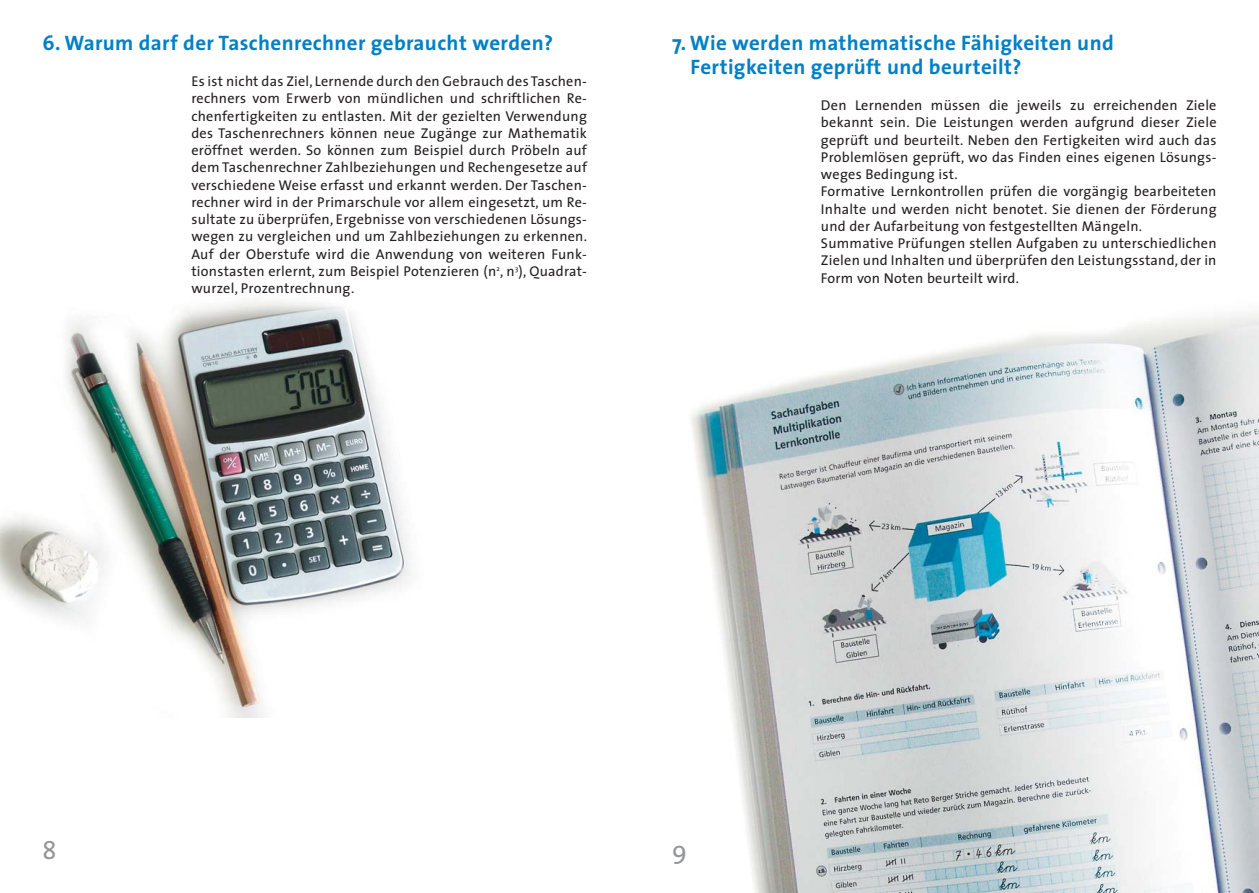
<style>
.page{position:relative;width:1259px;height:893px;background:#fff}
.page>*{position:absolute;margin:0;border:0;box-sizing:border-box;transform-origin:0 0}
.t1{font:25.5px "The Sans";color:#939598}
.t2{font:700 21px/24px "The Sans";letter-spacing:.02em;color:#0080c6}
.t3{font:14.25px/17.2px "The Sans";letter-spacing:.02em;color:#231f20}
</style>
<div class="page">
<img style="left:0;top:301px;width:410px;height:416px">
<img style="left:692px;top:310px;width:566px;height:582px">
<h2 class="t2" style="left:43px;top:33px;width:512px">6. Warum darf der Taschenrechner gebraucht werden?</h2>
<p class="t3" style="left:191px;top:74px;width:397px;text-align:justify">Es ist nicht das Ziel, Lernende durch den Gebrauch des Taschen&shy;rechners vom Erwerb von mündlichen und schriftlichen Re&shy;chenfertigkeiten zu entlasten. Mit der gezielten Verwendung des Taschenrechners können neue Zugänge zur Mathematik eröffnet werden. So können zum Beispiel durch Pröbeln auf dem Taschenrechner Zahlbeziehungen und Rechengesetze auf verschiedene Weise erfasst und erkannt werden. Der Taschen&shy;rechner wird in der Primarschule vor allem eingesetzt, um Re&shy;sultate zu überprüfen, Ergebnisse von verschiedenen Lösungs&shy;wegen zu vergleichen und um Zahlbeziehungen zu erkennen.<br>Auf der Oberstufe wird die Anwendung von weiteren Funk&shy;tionstasten erlernt, zum Beispiel Potenzieren (n<sup>2</sup>, n<sup>3</sup>), Quadrat&shy;wurzel, Prozentrechnung.</p>
<h2 class="t2" style="left:690px;top:33px;width:424px;text-indent:-19px">7. Wie werden mathematische Fähigkeiten und<br>Fertigkeiten geprüft und beurteilt?</h2>
<p class="t3" style="left:821px;top:98px;width:397px">Den Lernenden müssen die jeweils zu erreichenden Ziele bekannt sein. Die Leistungen werden aufgrund dieser Ziele geprüft und beurteilt. Neben den Fertigkeiten wird auch das Problemlösen geprüft, wo das Finden eines eigenen Lösungs&shy;weges Bedingung ist.<br>Formative Lernkontrollen prüfen die vorgängig bearbeiteten Inhalte und werden nicht benotet. Sie dienen der Förderung und der Aufarbeitung von festgestellten Mängeln.<br>Summative Prüfungen stellen Aufgaben zu unterschiedlichen Zielen und Inhalten und überprüfen den Leistungsstand, der in Form von Noten beurteilt wird.</p>
<h1 class="t1" style="left:43px;top:841px;width:16px">8</h1>
<h1 class="t1" style="left:672px;top:841px;width:16px">9</h1>
</div>
